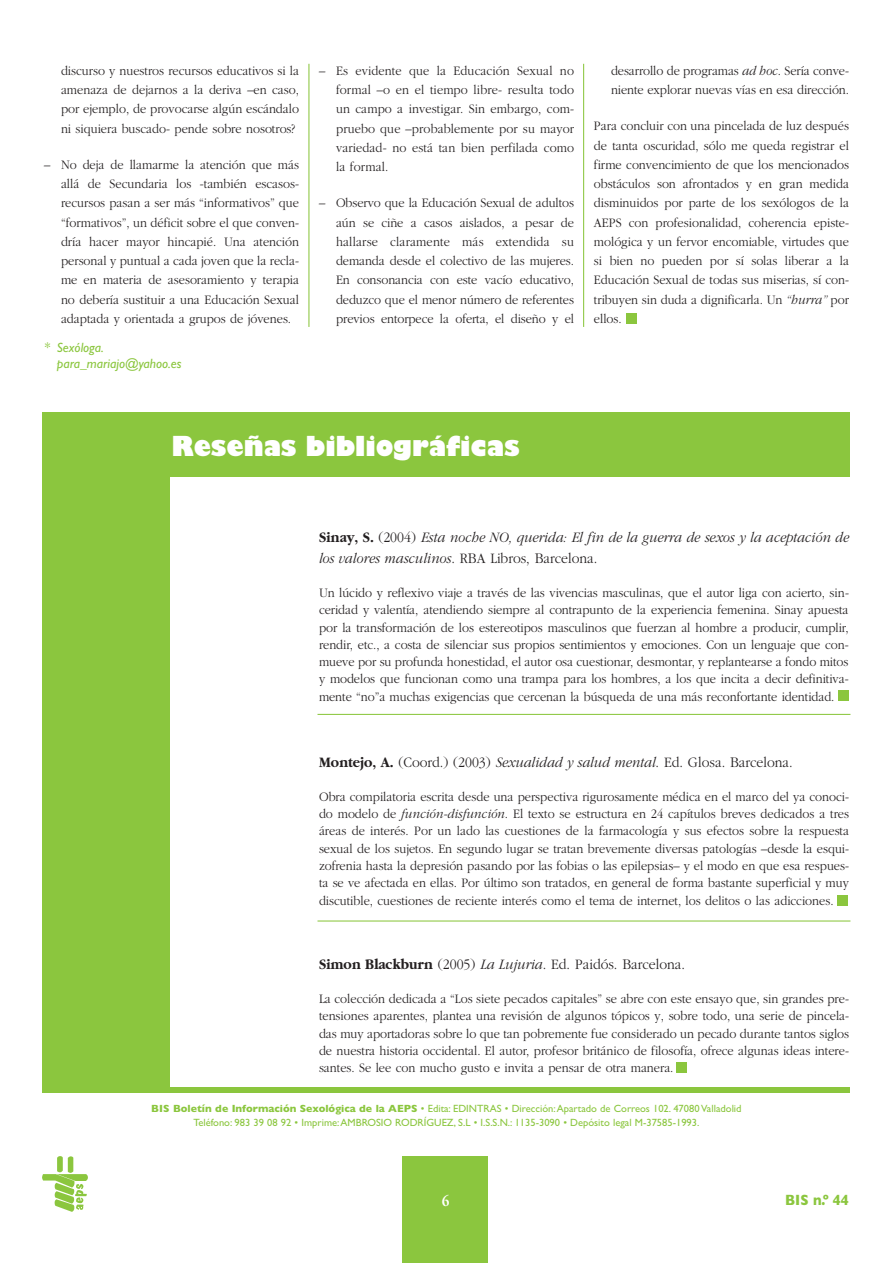
<style>
.page{position:relative;width:893px;height:1263px;background:#fff}
.page>*{position:absolute;margin:0;border:0;box-sizing:border-box;transform-origin:0 0}
.t1{font:800 27px "Gill Sans";color:#fff;scale:.92 1}
.t2{font:300 15px "Garamond";color:#231f20;scale:.92 1}
.t3{font:italic 300 15px/20.5px "Garamond";color:#231f20;scale:.92 1}
.t4{font:700 15px "Gill Sans";color:#8bc63e;scale:.9 1}
.t5{font:700 15px "Garamond";color:#fff;scale:.9 1}
.t6{font:300 13.5px/19.2px "Garamond";color:#231f20;text-align:justify;scale:.92 1}
.t7{font:italic 13.5px/16px "Gill Sans";color:#8bc63e}
.t8{font:10.5px/13.5px "Gill Sans";color:#8bc63e;text-align:center}
.s1{font-style:italic}
.s2{font-weight:700;font-style:normal}
.s3{font-style:normal}
.s4{font-weight:700}
</style>
<div class="page">
<hr style="left:308px;top:64px;width:1px;height:263px;background:#8bc63e">
<hr style="left:583px;top:64px;width:1px;height:263px;background:#8bc63e">
<img style="left:43px;top:1157px;width:45px;height:54px">
<div style="left:627px;top:313px;width:10px;height:11px;background:#8bc63e"></div>
<div style="left:43px;top:412px;width:807px;height:681px;background:#8bc63e"></div>
<div style="left:170px;top:477px;width:680px;height:609px;background:#fff"></div>
<div style="left:403px;top:1157px;width:85px;height:106px;background:#8bc63e"></div>
<hr style="left:317px;top:714px;width:533px;height:1px;background:#8bc63e">
<hr style="left:317px;top:920px;width:533px;height:1px;background:#8bc63e">
<div style="left:838px;top:690px;width:11px;height:11px;background:#8bc63e"></div>
<div style="left:837px;top:895px;width:10px;height:10px;background:#8bc63e"></div>
<div style="left:676px;top:1062px;width:11px;height:11px;background:#8bc63e"></div>
<p class="t6" style="left:61px;top:61px;width:260px">discurso y nuestros recursos educativos si la amenaza de dejarnos a la deriva –en caso, por ejemplo, de provocarse algún escándalo ni siquiera buscado- pende sobre nosotros?</p>
<p class="t6" style="left:61px;top:155px;width:260px;text-indent:-17px">– No deja de llamarme la atención que más allá de Secundaria los -también escasos&shy;recursos pasan a ser más “informativos” que “formativos”, un déficit sobre el que conven&shy;dría hacer mayor hincapié. Una atención personal y puntual a cada joven que la recla&shy;me en materia de asesoramiento y terapia no debería sustituir a una Educación Sexual adaptada y orientada a grupos de jóvenes.</p>
<p class="t7" style="left:57px;top:339px;width:126px;text-indent:-13px">* Sexóloga. para_mariajo@yahoo.es</p>
<p class="t6" style="left:336px;top:61px;width:260px;text-indent:-17px">– Es evidente que la Educación Sexual no formal –o en el tiempo libre- resulta todo un campo a investigar. Sin embargo, com&shy;pruebo que –probablemente por su mayor variedad- no está tan bien perfilada como la formal.</p>
<p class="t6" style="left:336px;top:193px;width:260px;text-indent:-17px">– Observo que la Educación Sexual de adultos aún se ciñe a casos aislados, a pesar de hallarse claramente más extendida su demanda desde el colectivo de las mujeres.<br>En consonancia con este vacío educativo, deduzco que el menor número de referentes previos entorpece la oferta, el diseño y el</p>
<p class="t6" style="left:611px;top:61px;width:260px">desarrollo de programas <span class="s1">ad hoc</span>. Sería conve&shy;niente explorar nuevas vías en esa dirección.</p>
<p class="t6" style="left:594px;top:116px;width:279px">Para concluir con una pincelada de luz después de tanta oscuridad, sólo me queda registrar el firme convencimiento de que los mencionados obstáculos son afrontados y en gran medida disminuidos por parte de los sexólogos de la AEPS con profesionalidad, coherencia episte&shy;mológica y un fervor encomiable, virtudes que si bien no pueden por sí solas liberar a la Educación Sexual de todas sus miserias, sí con&shy;tribuyen sin duda a dignificarla. Un <span class="s1">“hurra”</span> por ellos.</p>
<h1 class="t1" style="left:172px;top:436px;width:380px">Reseñas bibliográficas</h1>
<p class="t3" style="left:319px;top:527px;width:578px"><span class="s2">Sinay, S.</span> <span class="s3">(2004)</span> Esta noche NO, querida: El fin de la guerra de sexos y la aceptación de los valores masculinos<span class="s3">. RBA Libros, Barcelona.</span></p>
<p class="t6" style="left:319px;top:584px;width:577px;line-height:17.2px">Un lúcido y reflexivo viaje a través de las vivencias masculinas, que el autor liga con acierto, sin&shy;ceridad y valentía, atendiendo siempre al contrapunto de la experiencia femenina. Sinay apuesta por la transformación de los estereotipos masculinos que fuerzan al hombre a producir, cumplir, rendir, etc., a costa de silenciar sus propios sentimientos y emociones. Con un lenguaje que con&shy;mueve por su profunda honestidad, el autor osa cuestionar, desmontar, y replantearse a fondo mitos y modelos que funcionan como una trampa para los hombres, a los que incita a decir definitiva&shy;mente “no”a muchas exigencias que cercenan la búsqueda de una más reconfortante identidad.</p>
<p class="t2" style="left:319px;top:753px;width:516px"><span class="s4">Montejo, A.</span> (Coord.) (2003) <span class="s1">Sexualidad y salud mental</span>. Ed. Glosa. Barcelona.</p>
<p class="t6" style="left:319px;top:788px;width:578px;line-height:17.2px">Obra compilatoria escrita desde una perspectiva rigurosamente médica en el marco del ya conoci&shy;do modelo de <span class="s1">función-disfunción</span>. El texto se estructura en 24 capítulos breves dedicados a tres áreas de interés. Por un lado las cuestiones de la farmacología y sus efectos sobre la respuesta sexual de los sujetos. En segundo lugar se tratan brevemente diversas patologías –desde la esqui&shy;zofrenia hasta la depresión pasando por las fobias o las epilepsias– y el modo en que esa respues&shy;ta se ve afectada en ellas. Por último son tratados, en general de forma bastante superficial y muy discutible, cuestiones de reciente interés como el tema de internet, los delitos o las adicciones.</p>
<p class="t2" style="left:319px;top:955px;width:399px"><span class="s4">Simon Blackburn</span> (2005) <span class="s1">La Lujuria</span>. Ed. Paidós. Barcelona.</p>
<p class="t6" style="left:319px;top:990px;width:578px;line-height:17.2px">La colección dedicada a “Los siete pecados capitales” se abre con este ensayo que, sin grandes pre&shy;tensiones aparentes, plantea una revisión de algunos tópicos y, sobre todo, una serie de pincela&shy;das muy aportadoras sobre lo que tan pobremente fue considerado un pecado durante tantos siglos de nuestra historia occidental. El autor, profesor británico de filosofía, ofrece algunas ideas intere&shy;santes. Se lee con mucho gusto e invita a pensar de otra manera.</p>
<p class="t8" style="left:151px;top:1102px;width:592px"><span class="s4">BIS Boletín de Información Sexológica de la AEPS</span> • Edita: EDINTRAS • Dirección:Apartado de Correos 102. 47080 Valladolid<br>Teléfono: 983 39 08 92 • Imprime:AMBROSIO RODRÍGUEZ, S.L • I.S.S.N.: 1135-3090 • Depósito legal M-37585-1993.</p>
<p class="t5" style="left:442px;top:1191px;width:10px">6</p>
<p class="t4" style="left:785px;top:1191px;width:72px">BIS n.º 44</p>
</div>
